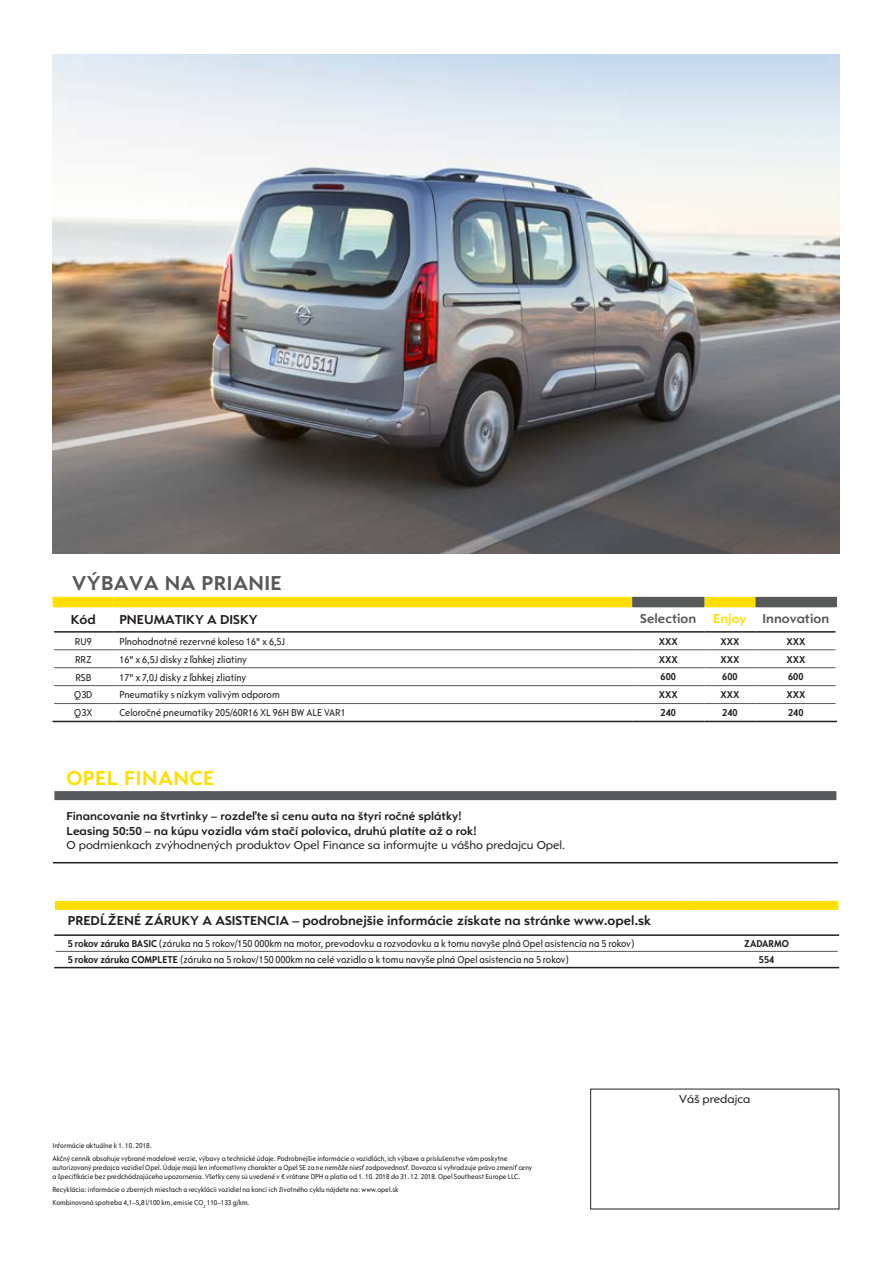
<style>
.page{position:relative;width:893px;height:1263px;background:#fff}
.page>*{position:absolute;margin:0;border:0;box-sizing:border-box;transform-origin:0 0}
.t1{font:700 21px "Opel Sans CH";letter-spacing:.02em;color:#57585a}
.t2{font:700 21px "Opel Sans CH";letter-spacing:.02em;color:#ffdf01}
.t3{font:700 13.5px "Opel Sans CH";color:#231f20}
.t4{font:700 13.5px "Opel Sans CH";color:#57585a}
.t5{font:700 12px/14.4px "Opel Sans CH";color:#231f20}
.t6{font:12px "Opel Sans CH";color:#231f20}
.t7{font:condensed 10.5px "Opel Sans";color:#231f20}
.t8{font:700 10.5px "Opel Sans Condensed";color:#231f20}
.t9{font:condensed 7.5px/13.2px "Opel Sans";color:#231f20}
.s1{color:#ffdf01}
.s2{font-weight:400}
.s3{font-family:"Opel Sans Condensed";font-weight:700;font-stretch:normal}
</style>
<div class="page">
<img style="left:53px;top:54px;width:786px;height:500px">
<hr style="left:54px;top:631px;width:59px;height:2px;background:#231f20">
<hr style="left:113px;top:631px;width:519px;height:2px;background:#231f20">
<div style="left:53px;top:597px;width:60px;height:10px;background:#ffdf01"></div>
<div style="left:113px;top:597px;width:519px;height:10px;background:#ffdf01"></div>
<div style="left:704px;top:597px;width:51px;height:10px;background:#ffdf01"></div>
<div style="left:632px;top:597px;width:72px;height:10px;background:#57585a"></div>
<div style="left:755px;top:597px;width:82px;height:10px;background:#57585a"></div>
<hr style="left:54px;top:649px;width:59px;height:1px;background:#57585a">
<hr style="left:113px;top:649px;width:519px;height:1px;background:#57585a">
<hr style="left:632px;top:649px;width:72px;height:1px;background:#57585a">
<hr style="left:704px;top:649px;width:51px;height:1px;background:#57585a">
<hr style="left:755px;top:649px;width:80px;height:1px;background:#57585a">
<hr style="left:54px;top:667px;width:59px;height:1px;background:#57585a">
<hr style="left:113px;top:667px;width:519px;height:1px;background:#57585a">
<hr style="left:632px;top:667px;width:72px;height:1px;background:#57585a">
<hr style="left:704px;top:667px;width:51px;height:1px;background:#57585a">
<hr style="left:755px;top:667px;width:80px;height:1px;background:#57585a">
<hr style="left:54px;top:685px;width:59px;height:1px;background:#57585a">
<hr style="left:113px;top:685px;width:519px;height:1px;background:#57585a">
<hr style="left:632px;top:685px;width:72px;height:1px;background:#57585a">
<hr style="left:704px;top:685px;width:51px;height:1px;background:#57585a">
<hr style="left:755px;top:685px;width:80px;height:1px;background:#57585a">
<hr style="left:54px;top:703px;width:59px;height:1px;background:#57585a">
<hr style="left:113px;top:703px;width:519px;height:1px;background:#57585a">
<hr style="left:632px;top:703px;width:72px;height:1px;background:#57585a">
<hr style="left:704px;top:703px;width:51px;height:1px;background:#57585a">
<hr style="left:755px;top:703px;width:80px;height:1px;background:#57585a">
<hr style="left:53px;top:721px;width:60px;height:1px;background:#231f20">
<hr style="left:113px;top:721px;width:519px;height:1px;background:#231f20">
<hr style="left:632px;top:721px;width:72px;height:1px;background:#231f20">
<hr style="left:704px;top:721px;width:51px;height:1px;background:#231f20">
<hr style="left:755px;top:721px;width:82px;height:1px;background:#231f20">
<hr style="left:632px;top:631px;width:72px;height:2px;background:#231f20">
<hr style="left:704px;top:631px;width:51px;height:2px;background:#231f20">
<hr style="left:755px;top:631px;width:80px;height:2px;background:#231f20">
<div style="left:54px;top:791px;width:782px;height:9px;background:#57585a"></div>
<hr style="left:53px;top:862px;width:785px;height:1px;background:#231f20">
<hr style="left:54px;top:934px;width:634px;height:2px;background:#231f20">
<hr style="left:688px;top:934px;width:151px;height:2px;background:#231f20">
<div style="left:55px;top:901px;width:633px;height:9px;background:#ffdf01"></div>
<div style="left:688px;top:901px;width:150px;height:9px;background:#ffdf01"></div>
<hr style="left:54px;top:967px;width:634px;height:1px;background:#231f20">
<hr style="left:688px;top:967px;width:151px;height:1px;background:#231f20">
<hr style="left:56px;top:951px;width:632px;height:1px;background:#57585a">
<hr style="left:688px;top:951px;width:150px;height:1px;background:#57585a">
<p class="t1" style="left:72px;top:570px;width:211px">VÝBAVA NA PRIANIE</p>
<p class="t3" style="left:71px;top:611px;width:27px">Kód</p>
<p class="t3" style="left:119px;top:611px;width:140px">PNEUMATIKY A DISKY</p>
<p class="t4" style="left:640px;top:610px;width:57px">Selection</p>
<p class="t4" style="left:713px;top:610px;width:118px"><span class="s1">Enjoy</span> Innovation</p>
<p class="t7" style="left:75px;top:635px;width:18px">RU9</p>
<p class="t7" style="left:119px;top:635px;width:167px">Plnohodnotné rezervné koleso 16" x 6,5J</p>
<p class="t8" style="left:659px;top:635px;width:21px">XXX</p>
<p class="t8" style="left:720px;top:635px;width:21px">XXX</p>
<p class="t8" style="left:786px;top:635px;width:21px">XXX</p>
<p class="t7" style="left:75px;top:653px;width:18px">RRZ</p>
<p class="t7" style="left:119px;top:653px;width:129px">16" x 6,5J disky z ľahkej zliatiny</p>
<p class="t8" style="left:659px;top:653px;width:21px">XXX</p>
<p class="t8" style="left:720px;top:653px;width:21px">XXX</p>
<p class="t8" style="left:786px;top:653px;width:21px">XXX</p>
<p class="t7" style="left:75px;top:671px;width:17px">RSB</p>
<p class="t7" style="left:119px;top:671px;width:128px">17" x 7,0J disky z ľahkej zliatiny</p>
<p class="t8" style="left:661px;top:671px;width:17px">600</p>
<p class="t8" style="left:722px;top:671px;width:17px">600</p>
<p class="t8" style="left:788px;top:671px;width:17px">600</p>
<p class="t7" style="left:74px;top:689px;width:20px">Q3D</p>
<p class="t7" style="left:119px;top:689px;width:162px">Pneumatiky s nízkym valivým odporom</p>
<p class="t8" style="left:659px;top:689px;width:21px">XXX</p>
<p class="t8" style="left:720px;top:689px;width:21px">XXX</p>
<p class="t8" style="left:786px;top:689px;width:21px">XXX</p>
<p class="t7" style="left:74px;top:707px;width:20px">Q3X</p>
<p class="t7" style="left:119px;top:707px;width:228px">Celoročné pneumatiky 205/60R16 XL 96H BW ALE VAR1</p>
<p class="t8" style="left:661px;top:706px;width:17px">240</p>
<p class="t8" style="left:722px;top:706px;width:17px">240</p>
<p class="t8" style="left:788px;top:706px;width:17px">240</p>
<p class="t2" style="left:66px;top:765px;width:149px">OPEL FINANCE</p>
<p class="t5" style="left:66px;top:809px;width:500px">Financovanie na štvrtinky – rozdeľte si cenu auta na štyri ročné splátky!<br>Leasing 50:50 – na kúpu vozidla vám stačí polovica, druhú platíte až o rok!<br><span class="s2">O podmienkach zvýhodnených produktov Opel Finance sa informujte u vášho predajcu Opel.</span></p>
<p class="t3" style="left:68px;top:912px;width:585px">PREDĹŽENÉ ZÁRUKY A ASISTENCIA – podrobnejšie informácie získate na stránke www.opel.sk</p>
<p class="t7" style="left:68px;top:937px;width:568px"><span class="s3">5 rokov záruka BASIC</span> (záruka na 5 rokov/150 000km na motor, prevodovku a rozvodovku a k tomu navyše plná Opel asistencia na 5 rokov)</p>
<p class="t8" style="left:744px;top:937px;width:46px">ZADARMO</p>
<p class="t7" style="left:68px;top:954px;width:503px"><span class="s3">5 rokov záruka COMPLETE</span> (záruka na 5 rokov/150 000km na celé vozidlo a k tomu navyše plná Opel asistencia na 5 rokov)</p>
<p class="t8" style="left:759px;top:953px;width:17px">554</p>
<p class="t9" style="left:53px;top:1139px;width:457px">Informácie aktuálne k 1. 10. 2018.<br>Akčný cenník obsahuje vybrané modelové verzie, výbavy a technické údaje. Podrobnejšie informácie o vozidlách, ich výbave a príslušenstve vám poskytne</p>
<p class="t9" style="left:53px;top:1163px;width:481px;line-height:9px">autorizovaný predajca vozidiel Opel. Údaje majú len informatívny charakter a Opel SE za ne nemôže niesť zodpovednosť. Dovozca si vyhradzuje právo zmeniť ceny a špecifikácie bez predchádzajúceho upozornenia. Všetky ceny sú uvedené v € vrátane DPH a platia od 1. 10. 2018 do 31. 12. 2018. Opel Southeast Europe LLC.</p>
<p class="t9" style="left:53px;top:1183px;width:347px">Recyklácia: informácie o zberných miestach a recyklácii vozidiel na konci ich životného cyklu nájdete na: www.opel.sk<br>Kombinovaná spotreba 4,1–5,8 l/100 km, emisie CO<sub>2</sub> 110–133 g/km.</p>
<p class="t6" style="left:679px;top:1091px;width:73px">Váš predajca</p>
</div>
